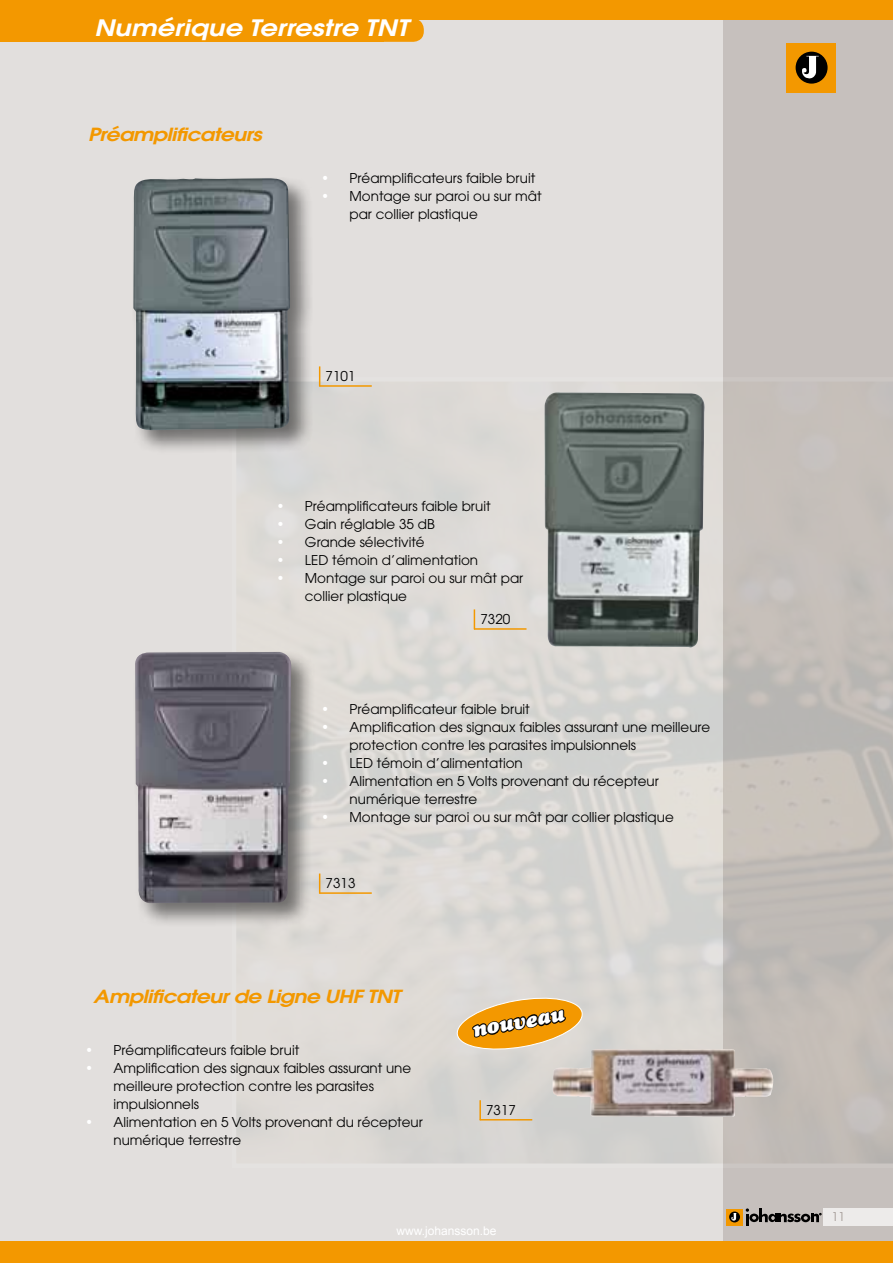
<style>
.page{position:relative;width:893px;height:1263px;background:#e2dfdd}
.page>*{position:absolute;margin:0;border:0;box-sizing:border-box;transform-origin:0 0}
.t1{font:italic 600 22.5px "Avant Garde";color:#fff;scale:1.22 1}
.t2{font:italic 21px "Cooper Black Std";color:#fff}
.t3{font:italic 600 18px "Avant Garde";letter-spacing:-.03em;color:#f39800;scale:1.22 1}
.t4{font:13.5px/18px "Avant Garde";color:#000}
.t5{font:12px "Arial";color:#fff}
.t6{font:12px "Avant Garde";color:#a49b97}
.s1{color:#fff}
</style>
<div class="page">
<div style="left:724px;top:0;width:169px;height:1263px;background:#c6c0bd"></div>
<div style="left:0;top:0;width:893px;height:20px;background:#f39800"></div>
<div style="left:0;top:1242px;width:893px;height:21px;background:#f39800"></div>
<div style="left:823px;top:1208px;width:70px;height:17px;background:#edebea"></div>
<div style="left:726px;top:1208px;width:17px;height:17px;background:#f39800"></div>
<svg style="left:729px;top:1211px;width:11px;height:11px"></svg>
<svg style="left:731px;top:1213px;width:6px;height:8px"></svg>
<svg style="left:746px;top:1208px;width:75px;height:17px"></svg>
<div style="left:787px;top:43px;width:49px;height:50px;background:#f39800"></div>
<div style="left:796px;top:52px;width:32px;height:32px;background:#000;border-radius:50%"></div>
<svg style="left:802px;top:56px;width:17px;height:23px"></svg>
<div style="left:1px;top:19px;width:383px;height:23px;background:#f39800"></div>
<div style="left:102px;top:19px;width:322px;height:23px;background:#f39800;border-radius:10px"></div>
<svg style="left:0;top:20px;width:1px;height:22px"></svg>
<svg style="left:236px;top:377px;width:657px;height:791px"></svg>
<div style="left:131px;top:647px;width:184px;height:280px;background:#000;opacity:.5"></div>
<img style="left:134px;top:652px;width:158px;height:251px">
<svg style="left:319px;top:873px;width:1px;height:19px"></svg>
<hr style="left:319px;top:892px;width:53px;height:2px;background:#f39800">
<img style="left:552px;top:1049px;width:225px;height:68px">
<hr style="left:479px;top:1100px;width:2px;height:20px;background:#f39800">
<hr style="left:480px;top:1119px;width:52px;height:1px;background:#f39800">
<div style="left:129px;top:174px;width:185px;height:280px;background:#000;opacity:.5"></div>
<img style="left:133px;top:178px;width:157px;height:254px">
<svg style="left:319px;top:366px;width:1px;height:19px"></svg>
<hr style="left:319px;top:385px;width:53px;height:2px;background:#f39800">
<img style="left:544px;top:392px;width:164px;height:256px">
<svg style="left:474px;top:609px;width:1px;height:19px"></svg>
<hr style="left:474px;top:628px;width:52px;height:2px;background:#f39800">
<svg style="left:455px;top:926px;width:129px;height:134px"></svg>
<h1 class="t1" style="left:94px;top:13px;width:259px">Numérique Terrestre TNT</h1>
<h3 class="t3" style="left:88px;top:123px;width:144px">Préamplificateurs</h3>
<p class="t4" style="left:321px;top:169px;width:216px"><span class="s1">•</span> Préamplificateurs faible bruit</p>
<p class="t4" style="left:350px;top:187px;width:194px;text-indent:-28px"><span class="s1">•</span> Montage sur paroi ou sur mât par collier plastique</p>
<p class="t4" style="left:326px;top:367px;width:31px">7101</p>
<p class="t4" style="left:276px;top:497px;width:216px"><span class="s1">•</span> Préamplificateurs faible bruit</p>
<p class="t4" style="left:276px;top:515px;width:160px"><span class="s1">•</span> Gain réglable 35 dB</p>
<p class="t4" style="left:276px;top:533px;width:150px"><span class="s1">•</span> Grande sélectivité</p>
<p class="t4" style="left:276px;top:551px;width:203px"><span class="s1">•</span> LED témoin d’alimentation</p>
<p class="t4" style="left:305px;top:569px;width:220px;text-indent:-28px"><span class="s1">•</span> Montage sur paroi ou sur mât par collier plastique</p>
<p class="t4" style="left:480px;top:610px;width:31px">7320</p>
<p class="t4" style="left:321px;top:700px;width:210px"><span class="s1">•</span> Préamplificateur faible bruit</p>
<p class="t4" style="left:350px;top:718px;width:362px;text-indent:-28px"><span class="s1">•</span> Amplification des signaux faibles assurant une meilleure protection contre les parasites impulsionnels</p>
<p class="t4" style="left:321px;top:754px;width:203px"><span class="s1">•</span> LED témoin d’alimentation</p>
<p class="t4" style="left:350px;top:772px;width:311px;text-indent:-28px"><span class="s1">•</span> Alimentation en 5 Volts provenant du récepteur numérique terrestre</p>
<p class="t4" style="left:321px;top:808px;width:354px"><span class="s1">•</span> Montage sur paroi ou sur mât par collier plastique</p>
<p class="t4" style="left:326px;top:874px;width:31px">7313</p>
<h3 class="t3" style="left:93px;top:984px;width:253px">Amplificateur de Ligne UHF TNT</h3>
<p class="t4" style="left:85px;top:1040px;width:216px"><span class="s1">•</span> Préamplificateurs faible bruit</p>
<p class="t4" style="left:114px;top:1058px;width:299px;text-indent:-28px"><span class="s1">•</span> Amplification des signaux faibles assurant une meilleure protection contre les parasites impulsionnels</p>
<p class="t4" style="left:114px;top:1112px;width:311px;text-indent:-28px"><span class="s1">•</span> Alimentation en 5 Volts provenant du récepteur numérique terrestre</p>
<h2 class="t2" style="left:470px;top:1017px;width:94px;rotate:-10deg">nouveau</h2>
<p class="t4" style="left:486px;top:1101px;width:31px">7317</p>
<p class="t5" style="left:396px;top:1223px;width:102px">www.johansson.be</p>
<p class="t6" style="left:832px;top:1209px;width:15px">11</p>
</div>
